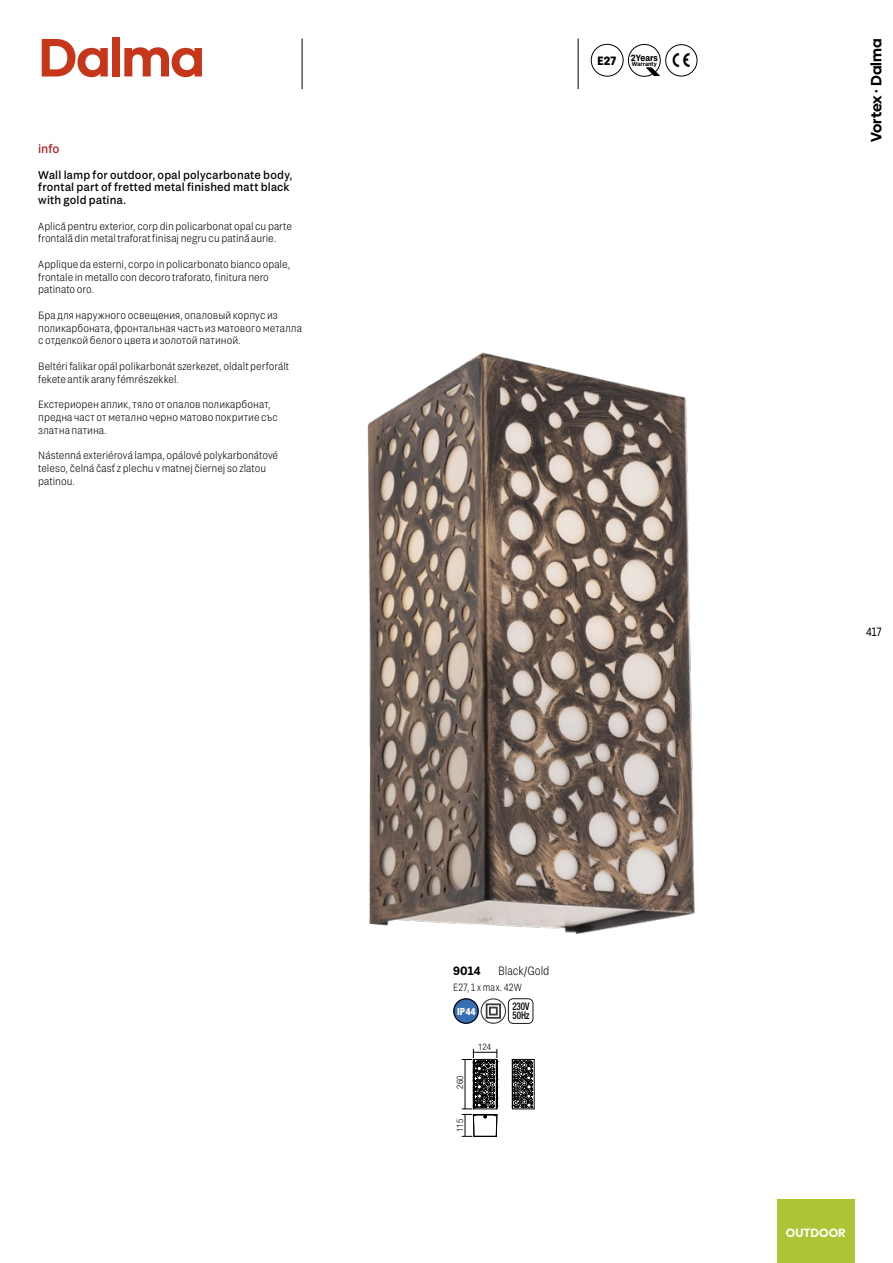
<style>
.page{position:relative;width:893px;height:1263px;background:#fff}
.page>*{position:absolute;margin:0;border:0;box-sizing:border-box;transform-origin:0 0}
.t1{font:700 54px "Biennale";letter-spacing:-.025em;color:#c6361b}
.t2{font:700 15px "Biennale";color:#000}
.t3{font:300 12px "Grtsk Exa";letter-spacing:-.005em;color:#000;scale:.9 1}
.t4{font:700 12px "Biennale";color:#fff}
.t5{font:600 12px "Grtsk Exa";color:#000}
.t6{font:500 12px "Grtsk Peta";color:#af1d1f;scale:.9 1}
.t7{font:12px "Grtsk Exa";color:#000;scale:.85 1}
.t8{font:700 12px "Grtsk Exa";color:#000}
.t9{font:500 11.25px/12.8px "Grtsk Peta";letter-spacing:.02em;color:#000;scale:.9 1}
.t10{font:500 condensed 10.65px/9.4px "Helvetica Neue LTW1 G";letter-spacing:-.01em;color:#000;scale:.85 1}
.t11{font:300 10.5px/12.8px "Grtsk Exa";letter-spacing:.005em;color:#000}
.t12{font:300 10.5px "Grtsk Exa";letter-spacing:.03em;color:#000;scale:.85 1}
.t13{font:800 condensed 9.9px "Helvetica Neue LTW1 G";color:#fff}
.t14{font:300 condensed 9px "Helvetica Neue LT Pro";color:#000}
.t15{font:600 9px "Grtsk Exa";color:#000}
.t16{font:600 6px "Grtsk Exa";color:#000}
</style>
<div class="page">
<div style="left:777px;top:1199px;width:78px;height:64px;background:#acc435"></div>
<hr style="left:534px;top:1059px;width:1px;height:50px;background:#000">
<svg style="left:512px;top:1059px;width:22px;height:50px"></svg>
<svg style="left:462px;top:1049px;width:36px;height:88px"></svg>
<img style="left:367px;top:352px;width:328px;height:582px">
<svg style="left:453px;top:998px;width:80px;height:26px"></svg>
<hr style="left:302px;top:38px;width:1px;height:51px;background:#000">
<hr style="left:578px;top:38px;width:1px;height:51px;background:#000">
<div style="left:628px;top:44px;width:32px;height:33px;border:1px solid #000;border-radius:50%"></div>
<svg style="left:646px;top:67px;width:14px;height:9px"></svg>
<div style="left:665px;top:44px;width:32px;height:32px;border:1px solid #000;border-radius:50%"></div>
<div style="left:591px;top:44px;width:32px;height:32px;border:1px solid #000;border-radius:50%"></div>
<h1 class="t1" style="left:38px;top:23px;width:168px">Dalma</h1>
<p class="t6" style="left:38px;top:141px;width:25px">info</p>
<p class="t9" style="left:38px;top:168px;width:284px">Wall lamp for outdoor, opal polycarbonate body, frontal part of fretted metal finished matt black with gold patina.</p>
<p class="t11" style="left:38px;top:219px;width:255px">Aplică pentru exterior, corp din policarbonat opal cu parte frontală din metal traforat finisaj negru cu patină aurie.</p>
<p class="t11" style="left:38px;top:257px;width:253px">Applique da esterni, corpo in policarbonato bianco opale, frontale in metallo con decoro traforato, finitura nero patinato oro.</p>
<p class="t11" style="left:38px;top:308px;width:265px">Бра для наружного освещения, опаловый корпус из поликарбоната, фронтальная часть из матового металла с отделкой белого цвета и золотой патиной.</p>
<p class="t11" style="left:38px;top:359px;width:252px">Beltéri falikar opál polikarbonát szerkezet, oldalt perforált fekete antik arany fémrészekkel.</p>
<p class="t11" style="left:38px;top:398px;width:241px">Екстериорен аплик, тяло от опалов поликарбонат, предна част от метално черно матово покритие със златна патина.</p>
<p class="t11" style="left:38px;top:449px;width:241px">Nástenná exteriérová lampa, opálové polykarbonátové teleso, čelná časť z plechu v matnej čiernej so zlatou patinou.</p>
<p class="t15" style="left:631px;top:52px;width:28px">2Years</p>
<p class="t8" style="left:597px;top:53px;width:20px">E27</p>
<p class="t16" style="left:632px;top:60px;width:26px">Warranty</p>
<h2 class="t2" style="left:867px;top:142px;width:105px;rotate:-90deg">Vortex · Dalma</h2>
<p class="t5" style="left:453px;top:963px;width:29px">9014</p>
<p class="t3" style="left:498px;top:963px;width:59px">Black/Gold</p>
<p class="t12" style="left:453px;top:980px;width:82px">E27, 1 x max. 42W</p>
<p class="t13" style="left:457px;top:1005px;width:20px">IP44</p>
<p class="t10" style="left:512px;top:1001px;width:22px">230V<br>50Hz</p>
<p class="t14" style="left:455px;top:1088px;width:14px;rotate:-90deg">260</p>
<p class="t14" style="left:455px;top:1132px;width:14px;rotate:-90deg">115</p>
<p class="t14" style="left:478px;top:1042px;width:14px">124</p>
<p class="t7" style="left:866px;top:624px;width:19px">417</p>
<p class="t4" style="left:786px;top:1225px;width:61px">OUTDOOR</p>
</div>
